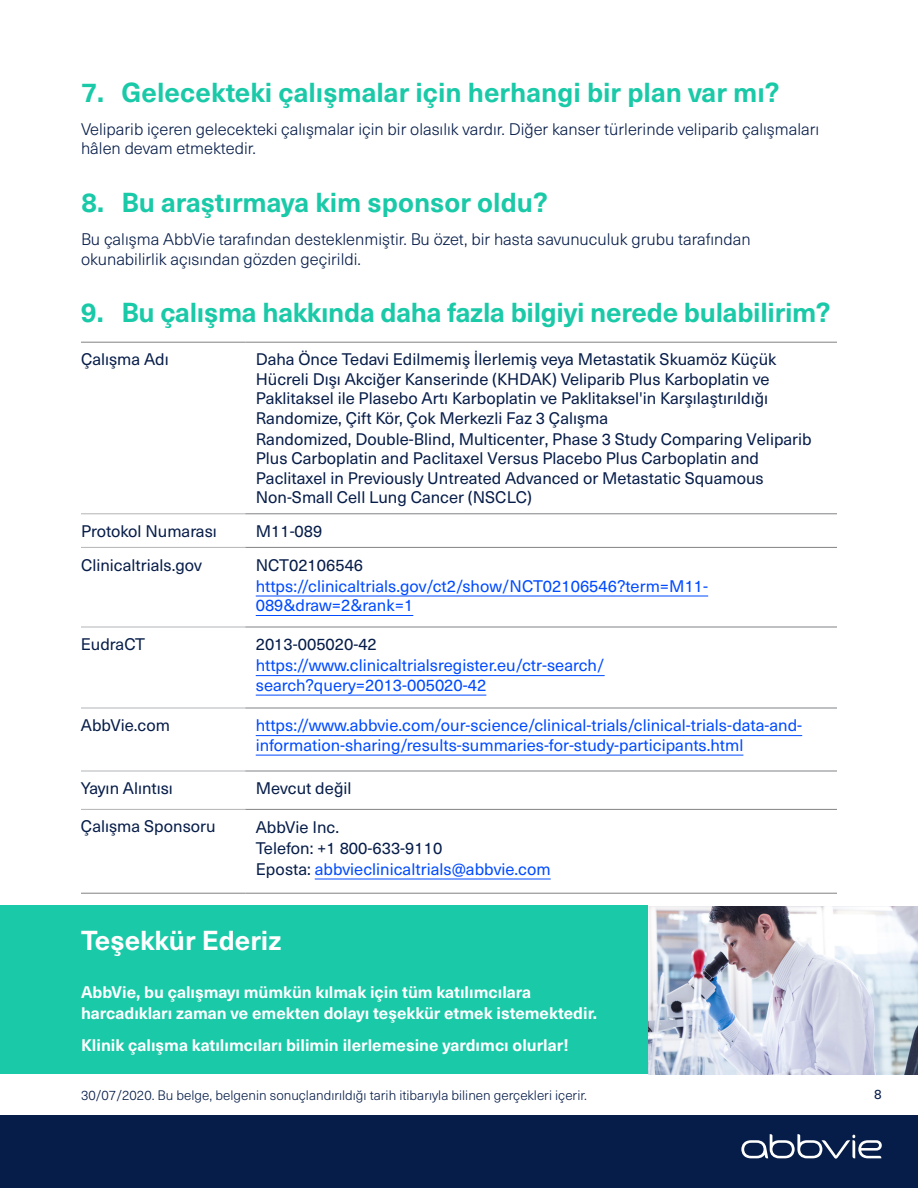
<style>
.page{position:relative;width:918px;height:1188px;background:#fff}
.page>*{position:absolute;margin:0;border:0;box-sizing:border-box;transform-origin:0 0}
.t1{font:700 27px "Neue Haas Unica Pro";color:#1ac9a8}
.t2{font:700 27px "Neue Haas Unica Pro";color:#fff}
.t3{font:16.5px/19.5px "Neue Haas Unica Pro";color:#071d49}
.t4{font:16.5px/19.5px "Neue Haas Unica Pro";color:#004bff}
.t5{font:300 16.5px/19.5px "Neue Haas Unica Pro";color:#071d49}
.t6{font:700 16.5px/21px "Neue Haas Unica Pro";color:#fff}
.t7{font:300 13.5px "Neue Haas Unica Pro";color:#071d49}
.t8{font:13.5px "Neue Haas Unica Pro";color:#071d49}
.s1{color:#004bff}
</style>
<div class="page">
<img style="left:648px;top:906px;width:270px;height:168px">
<div style="left:0;top:1115px;width:918px;height:73px;background:#071d49"></div>
<div style="left:0;top:906px;width:648px;height:168px;background:#1ac9a8"></div>
<hr style="left:81px;top:342px;width:164px;height:1px;background:#808285">
<hr style="left:245px;top:342px;width:592px;height:1px;background:#808285">
<hr style="left:245px;top:514px;width:592px;height:1px;background:#808285">
<hr style="left:245px;top:547px;width:592px;height:1px;background:#808285">
<hr style="left:245px;top:627px;width:592px;height:1px;background:#808285">
<hr style="left:245px;top:708px;width:592px;height:1px;background:#808285">
<hr style="left:245px;top:809px;width:592px;height:1px;background:#808285">
<hr style="left:81px;top:893px;width:164px;height:1px;background:#808285">
<hr style="left:245px;top:893px;width:592px;height:1px;background:#808285">
<hr style="left:81px;top:514px;width:164px;height:1px;background:#b3b4b6">
<hr style="left:81px;top:547px;width:164px;height:1px;background:#b3b4b6">
<hr style="left:81px;top:627px;width:164px;height:1px;background:#b3b4b6">
<hr style="left:81px;top:708px;width:164px;height:1px;background:#b3b4b6">
<hr style="left:81px;top:809px;width:164px;height:1px;background:#b3b4b6">
<hr style="left:81px;top:771px;width:164px;height:1px;background:#b3b4b6">
<hr style="left:245px;top:771px;width:592px;height:1px;background:#808285">
<hr style="left:256px;top:596px;width:452px;height:1px;background:#004bff">
<hr style="left:256px;top:615px;width:157px;height:1px;background:#004bff">
<hr style="left:256px;top:675px;width:349px;height:1px;background:#004bff">
<hr style="left:256px;top:695px;width:230px;height:1px;background:#004bff">
<hr style="left:256px;top:735px;width:546px;height:1px;background:#004bff">
<hr style="left:256px;top:755px;width:487px;height:1px;background:#004bff">
<hr style="left:315px;top:879px;width:236px;height:1px;background:#004bff">
<svg style="left:741px;top:1134px;width:141px;height:25px"></svg>
<h1 class="t1" style="left:81px;top:76px;width:700px">7. Gelecekteki çalışmalar için herhangi bir plan var mı?</h1>
<p class="t5" style="left:81px;top:119px;width:740px">Veliparib içeren gelecekteki çalışmalar için bir olasılık vardır. Diğer kanser türlerinde veliparib çalışmaları hâlen devam etmektedir.</p>
<h1 class="t1" style="left:81px;top:186px;width:468px">8. Bu araştırmaya kim sponsor oldu?</h1>
<p class="t5" style="left:81px;top:230px;width:671px">Bu çalışma AbbVie tarafından desteklenmiştir. Bu özet, bir hasta savunuculuk grubu tarafından okunabilirlik açısından gözden geçirildi.</p>
<h1 class="t1" style="left:81px;top:296px;width:751px">9. Bu çalışma hakkında daha fazla bilgiyi nerede bulabilirim?</h1>
<p class="t3" style="left:81px;top:350px;width:89px">Çalışma Adı</p>
<p class="t3" style="left:256px;top:350px;width:522px">Daha Önce Tedavi Edilmemiş İlerlemiş veya Metastatik Skuamöz Küçük Hücreli Dışı Akciğer Kanserinde (KHDAK) Veliparib Plus Karboplatin ve Paklitaksel ile Plasebo Artı Karboplatin ve Paklitaksel'in Karşılaştırıldığı Randomize, Çift Kör, Çok Merkezli Faz 3 Çalışma</p>
<p class="t3" style="left:256px;top:429px;width:558px">Randomized, Double-Blind, Multicenter, Phase 3 Study Comparing Veliparib Plus Carboplatin and Paclitaxel Versus Placebo Plus Carboplatin and Paclitaxel in Previously Untreated Advanced or Metastatic Squamous Non-Small Cell Lung Cancer (NSCLC)</p>
<p class="t3" style="left:81px;top:522px;width:137px">Protokol Numarası</p>
<p class="t3" style="left:256px;top:522px;width:68px">M11-089</p>
<p class="t3" style="left:81px;top:555px;width:122px">Clinicaltrials.gov</p>
<p class="t3" style="left:256px;top:555px;width:109px">NCT02106546</p>
<p class="t4" style="left:256px;top:576px;width:454px">https://clinicaltrials.gov/ct2/show/NCT02106546?term=M11-<br>089&amp;draw=2&amp;rank=1</p>
<p class="t3" style="left:81px;top:635px;width:66px">EudraCT</p>
<p class="t3" style="left:256px;top:635px;width:123px">2013-005020-42</p>
<p class="t4" style="left:256px;top:656px;width:350px">https://www.clinicaltrialsregister.eu/ctr-search/ search?query=2013-005020-42</p>
<p class="t3" style="left:81px;top:716px;width:91px">AbbVie.com</p>
<p class="t4" style="left:256px;top:716px;width:548px">https://www.abbvie.com/our-science/clinical-trials/clinical-trials-data-and&shy;information-sharing/results-summaries-for-study-participants.html</p>
<p class="t3" style="left:81px;top:779px;width:93px">Yayın Alıntısı</p>
<p class="t3" style="left:256px;top:779px;width:97px">Mevcut değil</p>
<p class="t3" style="left:81px;top:817px;width:136px">Çalışma Sponsoru</p>
<p class="t3" style="left:256px;top:816px;width:296px;line-height:21px">AbbVie Inc.<br>Telefon: +1 800-633-9110<br>Eposta: <span class="s1">abbvieclinicaltrials@abbvie.com</span></p>
<h1 class="t2" style="left:81px;top:924px;width:202px">Teşekkür Ederiz</h1>
<p class="t6" style="left:81px;top:982px;width:518px">AbbVie, bu çalışmayı mümkün kılmak için tüm katılımcılara harcadıkları zaman ve emekten dolayı teşekkür etmek istemektedir.</p>
<p class="t6" style="left:81px;top:1035px;width:489px">Klinik çalışma katılımcıları bilimin ilerlemesine yardımcı olurlar!</p>
<p class="t7" style="left:81px;top:1087px;width:508px">30/07/2020. Bu belge, belgenin sonuçlandırıldığı tarih itibarıyla bilinen gerçekleri içerir.</p>
<p class="t8" style="left:874px;top:1086px;width:9px">8</p>
</div>
